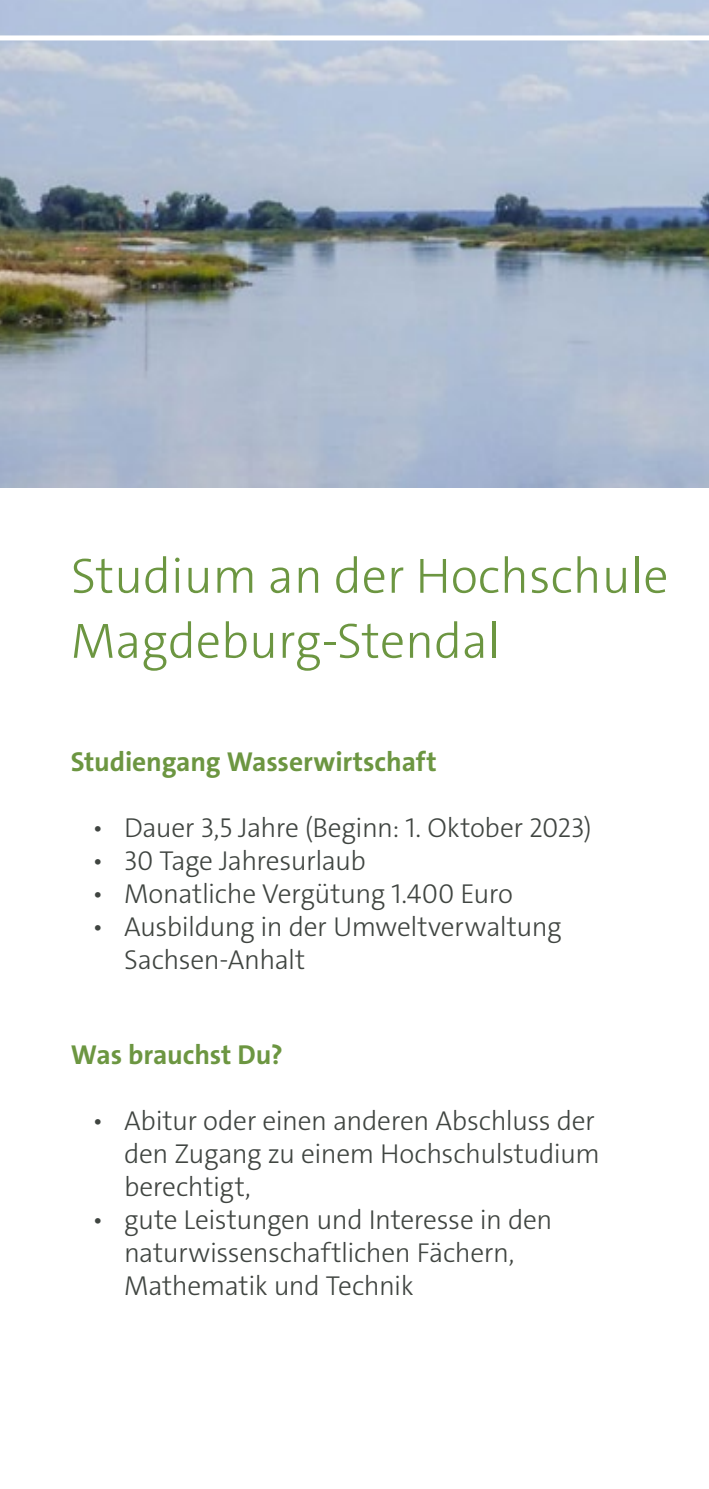
<style>
.page{position:relative;width:709px;height:1489px;background:#fff}
.page>*{position:absolute;margin:0;border:0;box-sizing:border-box;transform-origin:0 0}
.Überschrift{font:300 50px/65px "The Sans C4 s";color:#6c9641}
.Fließtext{font:300 27.5px/33px "The Sans C4 s";letter-spacing:-.015em;color:#404541}
.Fließtext-2{font:700 27.5px "The Sans C4 s";letter-spacing:-.005em;color:#6c9641}
</style>
<div class="page">
<svg style="left:0;top:35px;width:709px;height:453px;background:#a4b0bf"></svg>
<p class="Überschrift" style="left:71px;top:543px;width:599px">Studium an der Hochschule<br>Magdeburg-Stendal</p>
<p class="Fließtext-2" style="left:71px;top:744px;width:367px">Studiengang Wasserwirtschaft</p>
<p class="Fließtext" style="left:92px;top:811px;width:501px">• Dauer 3,5 Jahre (Beginn: 1. Oktober 2023)</p>
<p class="Fließtext" style="left:92px;top:844px;width:275px">• 30 Tage Jahresurlaub</p>
<p class="Fließtext" style="left:92px;top:877px;width:422px">• Monatliche Vergütung 1.400 Euro</p>
<p class="Fließtext" style="left:124px;top:910px;width:439px;text-indent:-32px">• Ausbildung in der Umweltverwaltung<br>Sachsen-Anhalt</p>
<p class="Fließtext-2" style="left:71px;top:1036px;width:213px">Was brauchst Du?</p>
<p class="Fließtext" style="left:124px;top:1104px;width:477px;text-indent:-32px">• Abitur oder einen anderen Abschluss der den Zugang zu einem Hochschulstudium berechtigt,</p>
<p class="Fließtext" style="left:124px;top:1203px;width:430px;text-indent:-32px">• gute Leistungen und Interesse in den naturwissenschaftlichen Fächern,<br>Mathematik und Technik</p>
</div>
